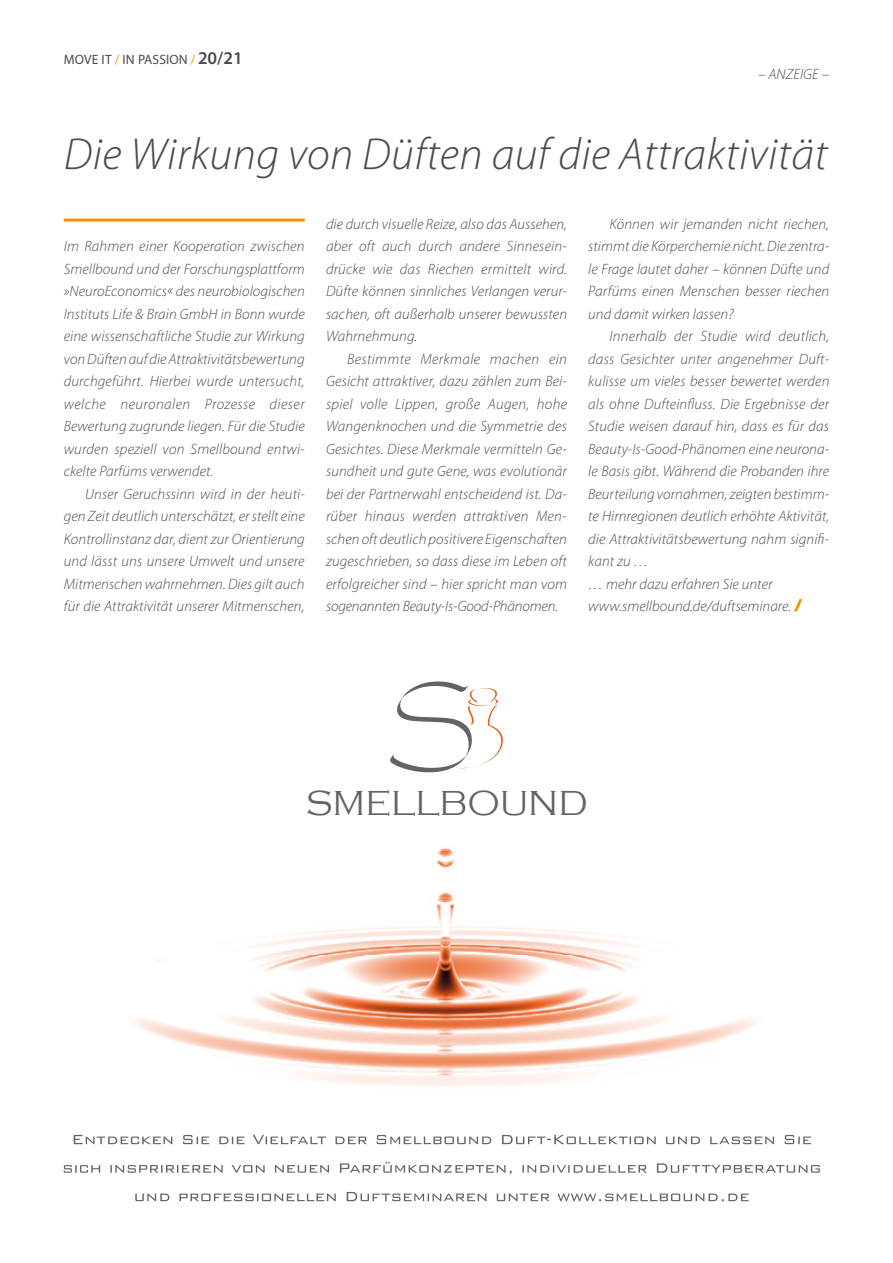
<style>
.page{position:relative;width:893px;height:1263px;background:#fff}
.page>*{position:absolute;margin:0;border:0;box-sizing:border-box;transform-origin:0 0}
.t1{font:italic 300 45px "Myriad Pro";letter-spacing:.01em;color:#4b4b4d}
.t2{font:300 35.7px "Copperplate Gothic";color:#616467}
.t3{font:600 18px "Myriad Pro";color:#4b4b4d}
.t4{font:italic 300 15px/22.5px "Myriad Pro";letter-spacing:.005em;color:#4b4b4d;text-align:justify}
.t5{font:13.5px "Myriad Pro";color:#4b4b4d}
.s1{color:#f39400}
.s2{font-weight:400;font-size:13.5px}
.s3{font-weight:400;font-size:13.5px;color:#f39400}
</style>
<div class="page">
<img style="left:63px;top:848px;width:748px;height:319px">
<svg style="left:135px;top:1192px;width:614px;height:9px"></svg>
<svg style="left:64px;top:1162px;width:756px;height:12px"></svg>
<svg style="left:74px;top:1135px;width:737px;height:9px"></svg>
<svg style="left:390px;top:681px;width:113px;height:92px"></svg>
<hr style="left:64px;top:219px;width:241px;height:3px;background:#f39400">
<svg style="left:794px;top:599px;width:9px;height:13px"></svg>
<p class="t5" style="left:64px;top:51px;width:77px">MOVE IT <span class="s1">/</span> IN PASSIO</p>
<p class="t3" style="left:179px;top:47px;width:66px"><span class="s2">N</span> <span class="s3">/</span> 20/21</p>
<p class="t4" style="left:758px;top:62px;width:73px">– ANZEIGE –</p>
<h1 class="t1" style="left:64px;top:127px;width:765px">Die Wirkung von Düften auf die Attraktivität</h1>
<p class="t4" style="left:64px;top:235px;width:242px">Im Rahmen einer Kooperation zwischen Smellbound und der Forschungsplattform »NeuroEconomics« des neurobiologischen Instituts Life &amp; Brain GmbH in Bonn wurde eine wissenschaftliche Studie zur Wirkung von Düften auf die Attraktivitätsbewertung durchgeführt. Hierbei wurde untersucht, welche neuronalen Prozesse dieser Bewertung zugrunde liegen. Für die Studie wurden speziell von Smellbound entwi&shy;ckelte Parfüms verwendet.</p>
<p class="t4" style="left:64px;top:482px;width:243px;text-indent:21px">Unser Geruchssinn wird in der heuti&shy;gen Zeit deutlich unterschätzt, er stellt eine Kontrollinstanz dar, dient zur Orientierung und lässt uns unsere Umwelt und unsere Mitmenschen wahrnehmen. Dies gilt auch für die Attraktivität unserer Mitmenschen,</p>
<p class="t4" style="left:326px;top:212px;width:243px">die durch visuelle Reize, also das Aussehen, aber oft auch durch andere Sinnesein&shy;drücke wie das Riechen ermittelt wird.<br>Düfte können sinnliches Verlangen verur&shy;sachen, oft außerhalb unserer bewussten Wahrnehmung.</p>
<p class="t4" style="left:326px;top:347px;width:243px;text-indent:21px">Bestimmte Merkmale machen ein Gesicht attraktiver, dazu zählen zum Bei&shy;spiel volle Lippen, große Augen, hohe Wangenknochen und die Symmetrie des Gesichtes. Diese Merkmale vermitteln Ge&shy;sundheit und gute Gene, was evolutionär bei der Partnerwahl entscheidend ist. Da&shy;rüber hinaus werden attraktiven Men&shy;schen oft deutlich positivere Eigenschaften zugeschrieben, so dass diese im Leben oft erfolgreicher sind – hier spricht man vom sogenannten Beauty-Is-Good-Phänomen.</p>
<p class="t4" style="left:588px;top:212px;width:243px;text-indent:21px">Können wir jemanden nicht riechen, stimmt die Körperchemie nicht. Die zentra&shy;le Frage lautet daher – können Düfte und Parfüms einen Menschen besser riechen und damit wirken lassen?</p>
<p class="t4" style="left:588px;top:325px;width:243px;text-align:left;text-indent:21px">Innerhalb der Studie wird deutlich, dass Gesichter unter angenehmer Duft&shy;kulisse um vieles besser bewertet werden als ohne Dufteinfluss. Die Ergebnisse der Studie weisen darauf hin, dass es für das Beauty-Is-Good-Phänomen eine neurona&shy;le Basis gibt. Während die Probanden ihre Beurteilung vornahmen, zeigten bestimm&shy;te Hirnregionen deutlich erhöhte Aktivität, die Attraktivitätsbewertung nahm signifi&shy;kant zu …<br>… mehr dazu erfahren Sie unter www.smellbound.de/duftseminare.</p>
<h2 class="t2" style="left:306px;top:784px;width:283px">SMELLBOUND</h2>
</div>
